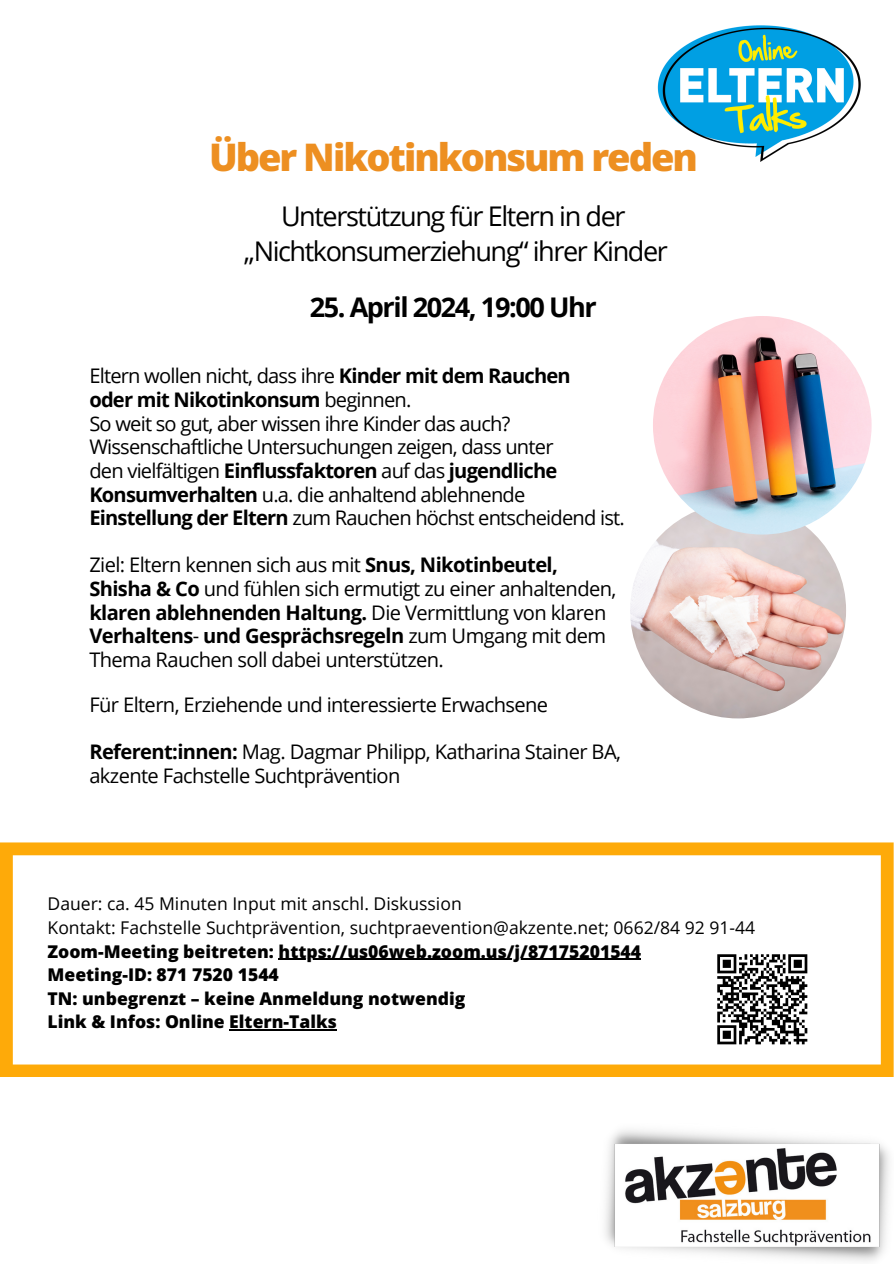
<style>
.page{position:relative;width:894px;height:1264px;background:#fff}
.page>*{position:absolute;margin:0;border:0;box-sizing:border-box;transform-origin:0 0}
.t1{font:800 37.95px "Open Sans";letter-spacing:-.055em;color:#ed8f21}
.t2{font:27.15px/34.8px "Open Sans";letter-spacing:-.05em;color:#000;text-align:center}
.t3{font:700 27.15px "Open Sans";letter-spacing:-.05em;color:#000}
.t4{font:20.1px/23.7px "Open Sans";letter-spacing:-.03em;color:#000}
.t5{font:800 17.55px "Open Sans";color:#000}
.t6{font:17.55px "Open Sans";color:#000}
.s1{font-weight:700}
</style>
<div class="page">
<img style="left:630px;top:502px;width:215px;height:216px;border-radius:50%">
<svg style="left:0;top:842px;width:893px;height:235px"></svg>
<img style="left:657px;top:25px;width:204px;height:136px">
<img style="left:605px;top:1130px;width:284px;height:131px">
<img style="left:652px;top:316px;width:219px;height:218px;border-radius:50%">
<img style="left:704px;top:941px;width:116px;height:116px">
<hr style="left:278px;top:958px;width:363px;height:1px;background:#000">
<hr style="left:229px;top:1029px;width:108px;height:1px;background:#000">
<p class="t1" style="left:209px;top:130px;width:490px">Über Nikotinkonsum reden</p>
<p class="t2" style="left:244px;top:198px;width:425px">Unterstützung für Eltern in der „Nichtkonsumerziehung“ ihrer Kinder</p>
<h1 class="t3" style="left:309px;top:288px;width:288px">25. April 2024, 19:00 Uhr</h1>
<h3 class="t4" style="left:89px;top:363px;width:537px">Eltern wollen nicht, dass ihre <span class="s1">Kinder mit dem Rauchen<br>oder mit Nikotinkonsum</span> beginnen.<br>So weit so gut, aber wissen ihre Kinder das auch?<br>Wissenschaftliche Untersuchungen zeigen, dass unter<br>den vielfä ltigen <span class="s1">Einflussfaktoren</span> auf das <span class="s1">jugendliche Konsumverhalten</span> u.a. die anhaltend ablehnende <span class="s1">Einstellung der Eltern</span> zum Rauchen höchst entscheidend ist.</h3>
<h2 class="t4" style="left:89px;top:552px;width:528px">Ziel: Eltern kennen sich aus mit <span class="s1">Snus, Nikotinbeutel, Shisha &amp; Co</span> und fühlen sich ermutigt zu einer anhaltenden, <span class="s1">klaren ablehnenden Haltung.</span> Die Vermittlung von klaren <span class="s1">Verhaltens</span>- <span class="s1">und Gesprächsregeln</span> zum Umgang mit dem Thema Rauchen soll dabei unterstützen.</h2>
<h4 class="t4" style="left:89px;top:692px;width:460px">Für Eltern, Erziehende und interessierte Erwachsene</h4>
<h4 class="t4" style="left:89px;top:739px;width:533px"><span class="s1">Referent:innen:</span> Mag. Dagmar Philipp, Katharina Stainer BA, akzente Fachstelle Suchtprävention</h4>
<p class="t6" style="left:48px;top:891px;width:415px">Dauer: ca. 45 Minuten Input mit anschl. Diskussion</p>
<p class="t6" style="left:48px;top:915px;width:709px">Kontakt: Fachstelle Suchtprävention, suchtpraevention@akzente.net; 0662/84 92 91-44</p>
<p class="t5" style="left:48px;top:938px;width:595px">Zoom-Meeting beitreten: https://us06web.zoom.us/j/87175201544</p>
<p class="t5" style="left:48px;top:962px;width:233px">Meeting-ID: 871 7520 1544</p>
<p class="t5" style="left:48px;top:986px;width:419px">TN: unbegrenzt – keine Anmeldung notwendig</p>
<p class="t5" style="left:48px;top:1009px;width:290px">Link &amp; Infos: Online Eltern-Talks</p>
</div>
